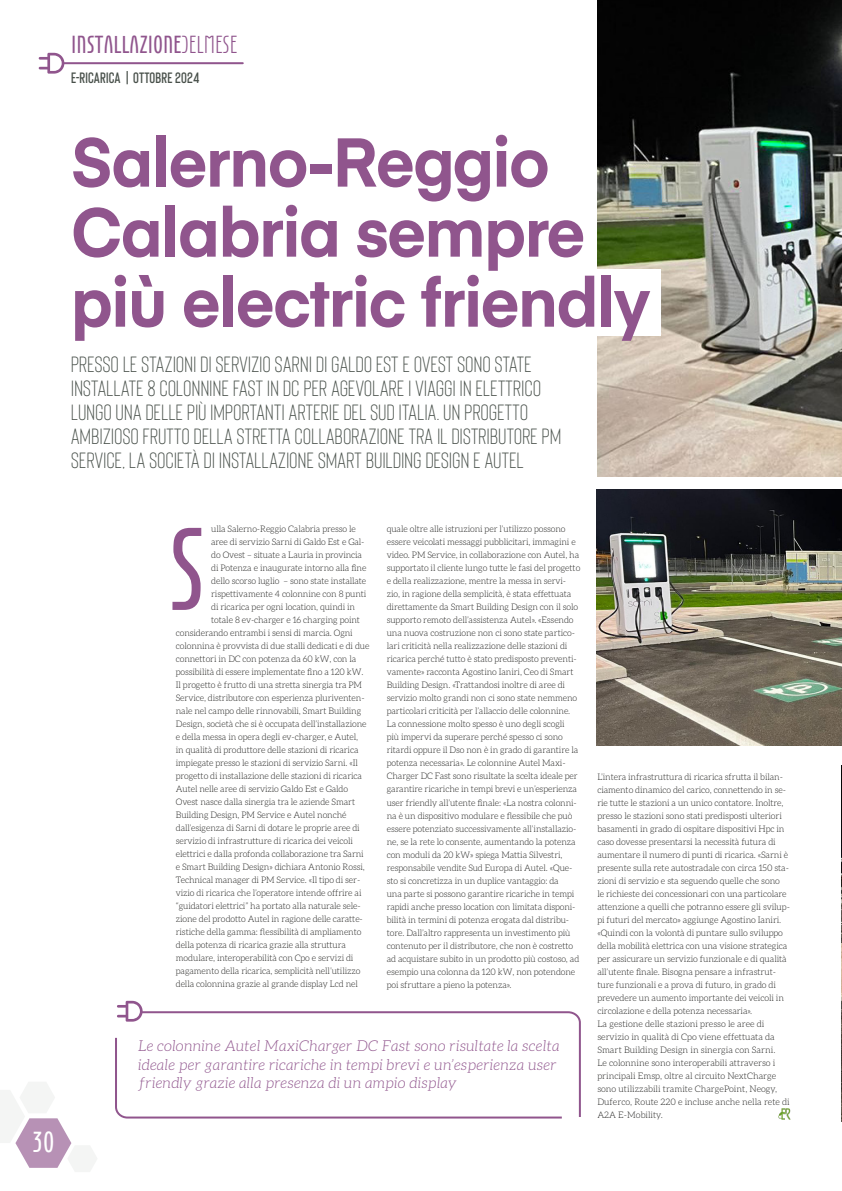
<style>
.page{position:relative;width:842px;height:1191px;background:#fff}
.page>*{position:absolute;margin:0;border:0;box-sizing:border-box;transform-origin:0 0}
.t1{font:113.9px "Eunomia";color:#90558d}
.testo{font:700 68px/70px "Eina 03";letter-spacing:-.02em;color:#90558d}
.t2{font:28.2px "Eunomia";color:#fff}
.t3{font:24px "Eunomia";color:#90558d}
.testo-2{font:22px/24px "Bison";letter-spacing:.02em;color:#48504a}
.testo-3{font:italic 300 15px/18.6px "Aleo";letter-spacing:.02em;color:#90558d}
.t4{font:600 15px "Bison";letter-spacing:.01em;color:#48504a}
.t5{font:300 9px/13px "Aleo";letter-spacing:-.01em;color:#1d1d1b}
.s1{font-weight:300}
</style>
<div class="page">
<svg style="left:39px;top:53px;width:25px;height:21px"></svg>
<hr style="left:64px;top:62px;width:179px;height:2px;background:#90558d">
<svg style="left:0;top:1082px;width:97px;height:90px"></svg>
<svg style="left:127px;top:71px;width:1px;height:13px"></svg>
<svg style="left:117px;top:1000px;width:26px;height:21px"></svg>
<svg style="left:115px;top:1037px;width:25px;height:82px"></svg>
<svg style="left:140px;top:1010px;width:441px;height:109px"></svg>
<img style="left:597px;top:0;width:245px;height:476px">
<svg style="left:778px;top:1108px;width:13px;height:11px"></svg>
<img style="left:597px;top:489px;width:245px;height:257px">
<div style="left:589px;top:269px;width:71px;height:67px;background:#fff"></div>
<img style="left:841px;top:765px;width:1px;height:356px">
<h3 class="t3" style="left:71px;top:35px;width:168px">INSTALLAZIONE<span class="s1">DELMESE</span></h3>
<h3 class="t4" style="left:71px;top:69px;width:130px">E-RICARICA OTTOBRE 2024</h3>
<p class="testo" style="left:71px;top:123px;width:516px">Salerno-Reggio<br>Calabria sempre</p>
<p class="testo" style="left:71px;top:263px;width:581px">più electric friendly</p>
<p class="testo-2" style="left:71px;top:350px;width:491px">PRESSO LE STAZIONI DI SERVIZIO SARNI DI GALDO EST E OVEST SONO STATE INSTALLATE 8 COLONNINE FAST IN DC PER AGEVOLARE I VIAGGI IN ELETTRICO LUNGO UNA DELLE PIÙ IMPORTANTI ARTERIE DEL SUD ITALIA. UN PROGETTO AMBIZIOSO FRUTTO DELLA STRETTA COLLABORAZIONE TRA IL DISTRIBUTORE PM SERVICE, LA SOCIETÀ DI INSTALLAZIONE SMART BUILDING DESIGN E AUTEL</p>
<h3 class="t2" style="left:32px;top:1131px;width:24px">30</h3>
<p class="t5" style="left:211px;top:522px;width:146px">ulla Salerno-Reggio Calabria presso le</p>
<p class="t5" style="left:211px;top:535px;width:155px">aree di servizio Sarni di Galdo Est e Gal-</p>
<p class="t5" style="left:211px;top:548px;width:152px">do Ovest – situate a Lauria in provincia</p>
<p class="t5" style="left:211px;top:561px;width:157px">di Potenza e inaugurate intorno alla fine</p>
<p class="t5" style="left:211px;top:574px;width:157px">dello scorso luglio – sono state installate</p>
<p class="t5" style="left:211px;top:587px;width:157px">rispettivamente 4 colonnine con 8 punti</p>
<p class="t5" style="left:211px;top:600px;width:145px">di ricarica per ogni location, quindi in</p>
<p class="t5" style="left:211px;top:613px;width:150px">totale 8 ev-charger e 16 charging point</p>
<p class="t5" style="left:176px;top:626px;width:178px">considerando entrambi i sensi di marcia. Ogni</p>
<p class="t5" style="left:176px;top:639px;width:195px">colonnina è provvista di due stalli dedicati e di due</p>
<p class="t5" style="left:176px;top:652px;width:182px">connettori in DC con potenza da 60 kW, con la</p>
<p class="t5" style="left:176px;top:665px;width:189px">possibilità di essere implementate fino a 120 kW.</p>
<p class="t5" style="left:176px;top:678px;width:188px">Il progetto è frutto di una stretta sinergia tra PM</p>
<p class="t5" style="left:176px;top:691px;width:190px">Service, distributore con esperienza pluriventen-</p>
<p class="t5" style="left:176px;top:704px;width:187px">nale nel campo delle rinnovabili, Smart Building</p>
<p class="t5" style="left:176px;top:717px;width:192px">Design, società che si è occupata dell’installazione</p>
<p class="t5" style="left:176px;top:730px;width:184px">e della messa in opera degli ev-charger, e Autel,</p>
<p class="t5" style="left:176px;top:743px;width:184px">in qualità di produttore delle stazioni di ricarica</p>
<p class="t5" style="left:176px;top:756px;width:184px">impiegate presso le stazioni di servizio Sarni. «Il</p>
<p class="t5" style="left:176px;top:769px;width:188px">progetto di installazione delle stazioni di ricarica</p>
<p class="t5" style="left:176px;top:782px;width:174px">Autel nelle aree di servizio Galdo Est e Galdo</p>
<p class="t5" style="left:176px;top:795px;width:181px">Ovest nasce dalla sinergia tra le aziende Smart</p>
<p class="t5" style="left:176px;top:808px;width:172px">Building Design, PM Service e Autel nonché</p>
<p class="t5" style="left:176px;top:821px;width:185px">dall’esigenza di Sarni di dotare le proprie aree di</p>
<p class="t5" style="left:176px;top:834px;width:179px">servizio di infrastrutture di ricarica dei veicoli</p>
<p class="t5" style="left:176px;top:847px;width:189px">elettrici e dalla profonda collaborazione tra Sarni</p>
<p class="t5" style="left:176px;top:860px;width:190px">e Smart Building Design» dichiara Antonio Rossi,</p>
<p class="t5" style="left:176px;top:873px;width:186px">Technical manager di PM Service. «Il tipo di ser-</p>
<p class="t5" style="left:176px;top:886px;width:187px">vizio di ricarica che l’operatore intende offrire ai</p>
<p class="t5" style="left:176px;top:899px;width:187px">“guidatori elettrici” ha portato alla naturale sele-</p>
<p class="t5" style="left:176px;top:912px;width:189px">zione del prodotto Autel in ragione delle caratte-</p>
<p class="t5" style="left:176px;top:925px;width:187px">ristiche della gamma: flessibilità di ampliamento</p>
<p class="t5" style="left:176px;top:938px;width:172px">della potenza di ricarica grazie alla struttura</p>
<p class="t5" style="left:176px;top:951px;width:179px">modulare, interoperabilità con Cpo e servizi di</p>
<p class="t5" style="left:176px;top:964px;width:186px">pagamento della ricarica, semplicità nell’utilizzo</p>
<p class="t5" style="left:176px;top:977px;width:184px">della colonnina grazie al grande display Lcd nel</p>
<p class="t1" style="left:168px;top:526px;width:39px">S</p>
<p class="t5" style="left:387px;top:523px;width:195px">quale oltre alle istruzioni per l’utilizzo possono essere veicolati messaggi pubblicitari, immagini e video. PM Service, in collaborazione con Autel, ha supportato il cliente lungo tutte le fasi del progetto e della realizzazione, mentre la messa in servi&shy;zio, in ragione della semplicità, è stata effettuata direttamente da Smart Building Design con il solo supporto remoto dell’assistenza Autel». «Essendo una nuova costruzione non ci sono state partico&shy;lari criticità nella realizzazione delle stazioni di ricarica perché tutto è stato predisposto preventi&shy;vamente» racconta Agostino Ianiri, Ceo di Smart Building Design. «Trattandosi inoltre di aree di servizio molto grandi non ci sono state nemmeno particolari criticità per l’allaccio delle colonnine.<br>La connessione molto spesso è uno degli scogli<br>più impervi da superare perché spesso ci sono ritardi oppure il Dso non è in grado di garantire la potenza necessaria». Le colonnine Autel Maxi-Charger DC Fast sono risultate la scelta ideale per garantire ricariche in tempi brevi e un’esperienza user friendly all’utente finale: «La nostra colonni&shy;na è un dispositivo modulare e flessibile che può essere potenziato successivamente all’installazio&shy;ne, se la rete lo consente, aumentando la potenza con moduli da 20 kW» spiega Mattia Silvestri, responsabile vendite Sud Europa di Autel. «Que&shy;sto si concretizza in un duplice vantaggio: da<br>una parte si possono garantire ricariche in tempi rapidi anche presso location con limitata disponi&shy;bilità in termini di potenza erogata dal distribu&shy;tore. Dall’altro rappresenta un investimento più contenuto per il distributore, che non è costretto ad acquistare subito in un prodotto più costoso, ad esempio una colonna da 120 kW, non potendone poi sfruttare a pieno la potenza».</p>
<p class="testo-3" style="left:138px;top:1036px;width:423px">Le colonnine Autel MaxiCharger DC Fast sono risultate la scelta ideale per garantire ricariche in tempi brevi e un’esperienza user friendly grazie alla presenza di un ampio display</p>
<p class="t5" style="left:597px;top:770px;width:194px">L’intera infrastruttura di ricarica sfrutta il bilan&shy;ciamento dinamico del carico, connettendo in se&shy;rie tutte le stazioni a un unico contatore. Inoltre, presso le stazioni sono stati predisposti ulteriori basamenti in grado di ospitare dispositivi Hpc in caso dovesse presentarsi la necessità futura di aumentare il numero di punti di ricarica. «Sarni è presente sulla rete autostradale con circa 150 sta&shy;zioni di servizio e sta seguendo quelle che sono<br>le richieste dei concessionari con una particolare attenzione a quelli che potranno essere gli svilup&shy;pi futuri del mercato» aggiunge Agostino Ianiri. «Quindi con la volontà di puntare sullo sviluppo della mobilità elettrica con una visione strategica per assicurare un servizio funzionale e di qualità all’utente finale. Bisogna pensare a infrastrut&shy;ture funzionali e a prova di futuro, in grado di prevedere un aumento importante dei veicoli in circolazione e della potenza necessaria».</p>
<p class="t5" style="left:597px;top:1017px;width:194px">La gestione delle stazioni presso le aree di servizio in qualità di Cpo viene effettuata da Smart Building Design in sinergia con Sarni.<br>Le colonnine sono interoperabili attraverso i principali Emsp, oltre al circuito NextCharge sono utilizzabili tramite ChargePoint, Neogy, Duferco, Route 220 e incluse anche nella rete di A2A E-Mobility.</p>
</div>
